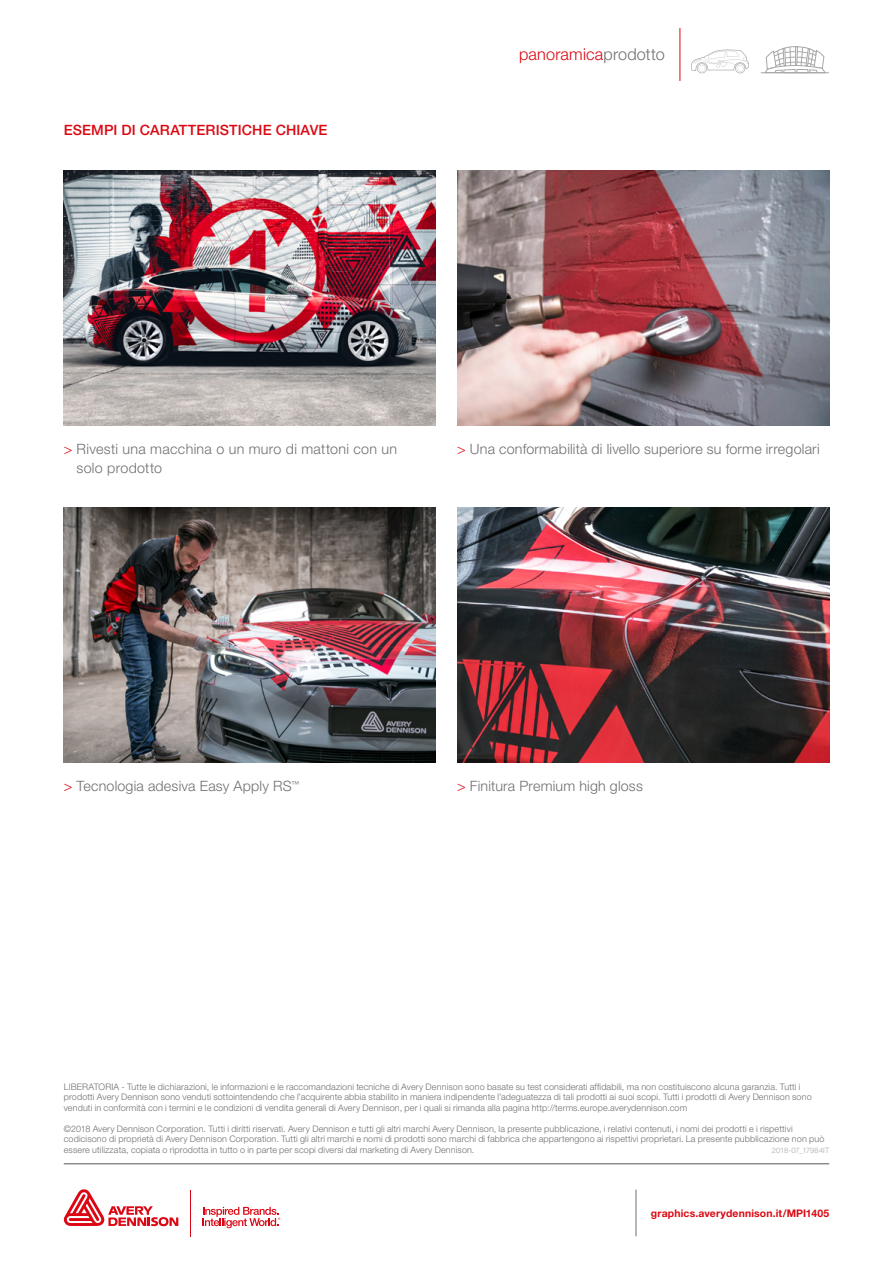
<style>
.page{position:relative;width:893px;height:1263px;background:#fff}
.page>*{position:absolute;margin:0;border:0;box-sizing:border-box;transform-origin:0 0}
.t1{font:300 16.35px "Helvetica Neue LT Std";letter-spacing:.01em;color:#db0812}
.t2{font:300 14.25px/18.8px "Helvetica Neue LT Std";letter-spacing:.015em;color:#706f6f}
.t3{font:500 14.25px "Helvetica Neue LT Std";letter-spacing:.01em;color:#db0812}
.t4{font:700 10.5px "Helvetica Neue LT Std";letter-spacing:.015em;color:#db0812}
.t5{font:300 9px/10.5px "Helvetica Neue LT Std";letter-spacing:.015em;color:#706f6f}
.t6{font:300 7.5px "Helvetica Neue LT Std";color:#a8a8a7}
.s1{color:#706f6f}
.s2{color:#db0812}
</style>
<div class="page">
<hr style="left:64px;top:1163px;width:765px;height:1px;background:#575756">
<hr style="left:636px;top:1189px;width:1px;height:47px;background:#706f6f">
<hr style="left:680px;top:28px;width:1px;height:53px;background:#db0812">
<hr style="left:190px;top:1190px;width:1px;height:46px;background:#dc0714">
<svg style="left:64px;top:1189px;width:114px;height:37px"></svg>
<svg style="left:203px;top:1207px;width:77px;height:21px"></svg>
<svg style="left:691px;top:50px;width:58px;height:23px"></svg>
<svg style="left:764px;top:46px;width:63px;height:28px"></svg>
<hr style="left:761px;top:72px;width:68px;height:1px;background:#a7a8a8">
<img style="left:64px;top:170px;width:372px;height:256px">
<img style="left:64px;top:508px;width:372px;height:255px">
<img style="left:457px;top:170px;width:372px;height:256px">
<img style="left:457px;top:508px;width:372px;height:255px">
<h2 class="t3" style="left:64px;top:121px;width:265px">ESEMPI DI CARATTERISTICHE CHIAVE</h2>
<h1 class="t1" style="left:519px;top:44px;width:147px">panoramica<span class="s1">prodotto</span></h1>
<h2 class="t2" style="left:77px;top:439px;width:322px;text-indent:-13px"><span class="s2">&gt;</span> Rivesti una macchina o un muro di mattoni con un solo prodotto</h2>
<h2 class="t2" style="left:457px;top:439px;width:364px"><span class="s2">&gt;</span> Una conformabilità di livello superiore su forme irregolari</h2>
<h2 class="t2" style="left:64px;top:777px;width:237px"><span class="s2">&gt;</span> Tecnologia adesiva Easy Apply RS<sup>™</sup></h2>
<h2 class="t2" style="left:457px;top:777px;width:187px"><span class="s2">&gt;</span> Finitura Premium high gloss</h2>
<p class="t5" style="left:64px;top:1081px;width:749px">LIBERATORIA - Tutte le dichiarazioni, le informazioni e le raccomandazioni tecniche di Avery Dennison sono basate su test considerati affidabili, ma non costituiscono alcuna garanzia. Tutti i prodotti Avery Dennison sono venduti sottointendendo che l’acquirente abbia stabilito in maniera indipendente l’adeguatezza di tali prodotti ai suoi scopi. Tutti i prodotti di Avery Dennison sono venduti in conformità con i termini e le condizioni di vendita generali di Avery Dennison, per i quali si rimanda alla pagina http://terms.europe.averydennison.com</p>
<p class="t5" style="left:64px;top:1123px;width:762px">©2018 Avery Dennison Corporation. Tutti i diritti riservati. Avery Dennison e tutti gli altri marchi Avery Dennison, la presente pubblicazione, i relativi contenuti, i nomi dei prodotti e i rispettivi codicisono di proprietà di Avery Dennison Corporation. Tutti gli altri marchi e nomi di prodotti sono marchi di fabbrica che appartengono ai rispettivi proprietari. La presente pubblicazione non può essere utilizzata, copiata o riprodotta in tutto o in parte per scopi diversi dal marketing di Avery Dennison.</p>
<p class="t6" style="left:772px;top:1146px;width:59px">2018-07_17984IT</p>
<p class="t4" style="left:651px;top:1206px;width:180px">graphics.averydennison.it/MPI1405</p>
</div>
